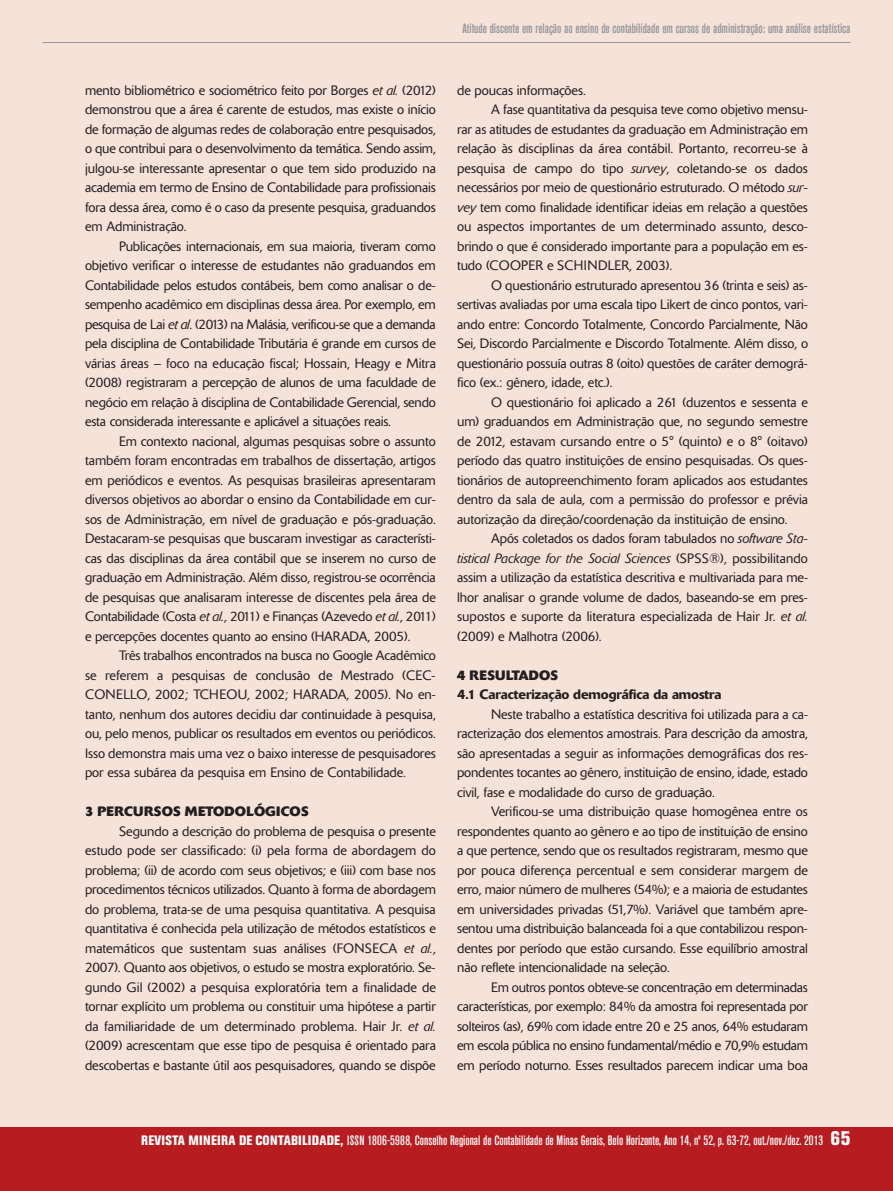
<style>
.page{position:relative;width:893px;height:1191px;background:#f5e2d9}
.page>*{position:absolute;margin:0;border:0;box-sizing:border-box;transform-origin:0 0}
.t1{font:300 13.5px/19.5px "Delta";letter-spacing:-.005em;color:#231f20;text-align:justify}
.t2{font:500 condensed 13.5px "Akzidenz Grotesk BE";color:#fff}
.t3{font:500 condensed 13.5px "Akzidenz Grotesk BE";color:#939598}
.t4{font:italic 300 13.5px "Delta";letter-spacing:.005em;color:#231f20}
.t5{font:500 13.5px "Delta";letter-spacing:-.005em;color:#231f20}
.t6{font:700 13.5px "Delta";letter-spacing:.015em;color:#231f20}
.t7{font:300 13.5px "Delta";letter-spacing:.015em;color:#231f20}
.s1{font-style:italic}
.s2{font-style:normal}
.s3{font-weight:800}
.s4{font-weight:800;font-size:19.5px}
</style>
<div class="page">
<div style="left:0;top:1127px;width:893px;height:64px;background:#b61c20"></div>
<hr style="left:43px;top:42px;width:807px;height:1px;background:#939598">
<p class="t1" style="left:85px;top:81px;width:352px">mento bibliométrico e sociométrico feito por Borges <span class="s1">et al.</span> (2012) demonstrou que a área é carente de estudos, mas existe o início de formação de algumas redes de colaboração entre pesquisados, o que contribui para o desenvolvimento da temática. Sendo assim, julgou-se interessante apresentar o que tem sido produzido na academia em termo de Ensino de Contabilidade para profissionais fora dessa área, como é o caso da presente pesquisa, graduandos em Administração.</p>
<p class="t1" style="left:85px;top:237px;width:352px;text-indent:34px">Publicações internacionais, em sua maioria, tiveram como objetivo verificar o interesse de estudantes não graduandos em Contabilidade pelos estudos contábeis, bem como analisar o de&shy;sempenho acadêmico em disciplinas dessa área. Por exemplo, em pesquisa de Lai <span class="s1">et al</span>. (2013) na Malásia, verificou-se que a demanda pela disciplina de Contabilidade Tributária é grande em cursos de várias áreas – foco na educação fiscal; Hossain, Heagy e Mitra (2008) registraram a percepção de alunos de uma faculdade de negócio em relação à disciplina de Contabilidade Gerencial, sendo esta considerada interessante e aplicável a situações reais.</p>
<p class="t1" style="left:85px;top:432px;width:352px;text-indent:34px">Em contexto nacional, algumas pesquisas sobre o assunto também foram encontradas em trabalhos de dissertação, artigos em periódicos e eventos. As pesquisas brasileiras apresentaram diversos objetivos ao abordar o ensino da Contabilidade em cur&shy;sos de Administração, em nível de graduação e pós-graduação.<br>Destacaram-se pesquisas que buscaram investigar as característi&shy;cas das disciplinas da área contábil que se inserem no curso de graduação em Administração. Além disso, registrou-se ocorrência de pesquisas que analisaram interesse de discentes pela área de Contabilidade (Costa <span class="s1">et al.</span>, 2011) e Finanças (Azevedo <span class="s1">et al.</span>, 2011) e percepções docentes quanto ao ensino (HARADA, 2005).</p>
<p class="t1" style="left:85px;top:647px;width:352px;text-indent:34px">Três trabalhos encontrados na busca no Google Acadêmico se referem a pesquisas de conclusão de Mestrado (CEC-CONELLO, 2002; TCHEOU, 2002; HARADA, 2005). No en&shy;tanto, nenhum dos autores decidiu dar continuidade à pesquisa, ou, pelo menos, publicar os resultados em eventos ou periódicos.<br>Isso demonstra mais uma vez o baixo interesse de pesquisadores por essa subárea da pesquisa em Ensino de Contabilidade.</p>
<p class="t6" style="left:85px;top:807px;width:225px">3 PERCURSOS METODOLÓGICOS</p>
<p class="t1" style="left:85px;top:822px;width:352px;text-indent:34px">Segundo a descrição do problema de pesquisa o presente estudo pode ser classificado: (i) pela forma de abordagem do problema; (ii) de acordo com seus objetivos; e (iii) com base nos procedimentos técnicos utilizados. Quanto à forma de abordagem do problema, trata-se de uma pesquisa quantitativa. A pesquisa quantitativa é conhecida pela utilização de métodos estatísticos e matemáticos que sustentam suas análises (FONSECA <span class="s1">et al.</span>, 2007). Quanto aos objetivos, o estudo se mostra exploratório. Se&shy;gundo Gil (2002) a pesquisa exploratória tem a finalidade de tornar explícito um problema ou constituir uma hipótese a partir da familiaridade de um determinado problema. Hair Jr. <span class="s1">et al. </span>(2009) acrescentam que esse tipo de pesquisa é orientado para descobertas e bastante útil aos pesquisadores, quando se dispõe</p>
<p class="t3" style="left:462px;top:23px;width:390px">Atitude discente em relação ao ensino de contabilidade em cursos de administração: uma análise estatística</p>
<p class="t1" style="left:457px;top:81px;width:130px">de poucas informações.</p>
<p class="t1" style="left:491px;top:101px;width:318px">A fase quantitativa da pesquisa teve como objetivo mensu-</p>
<p class="t1" style="left:457px;top:120px;width:352px">rar as atitudes de estudantes da graduação em Administração em</p>
<p class="t1" style="left:457px;top:140px;width:352px">relação às disciplinas da área contábil. Portanto, recorreu-se à</p>
<p class="t1" style="left:457px;top:159px;width:352px">pesquisa de campo do tipo <span class="s1">survey</span>, coletando-se os dados</p>
<p class="t1" style="left:457px;top:179px;width:352px">necessários por meio de questionário estruturado. O método <span class="s1">sur-</span></p>
<p class="t1" style="left:457px;top:198px;width:352px"><span class="s1">vey</span> tem como finalidade identificar ideias em relação a questões</p>
<p class="t1" style="left:457px;top:218px;width:352px">ou aspectos importantes de um determinado assunto, desco-</p>
<p class="t1" style="left:457px;top:237px;width:352px">brindo o que é considerado importante para a população em es-</p>
<p class="t7" style="left:457px;top:260px;width:217px">tudo (COOPER e SCHINDLER, 2003).</p>
<p class="t1" style="left:491px;top:276px;width:318px">O questionário estruturado apresentou 36 (trinta e seis) as-</p>
<p class="t1" style="left:457px;top:296px;width:352px">sertivas avaliadas por uma escala tipo Likert de cinco pontos, vari-</p>
<p class="t1" style="left:457px;top:315px;width:352px">ando entre: Concordo Totalmente, Concordo Parcialmente, Não</p>
<p class="t1" style="left:457px;top:335px;width:352px">Sei, Discordo Parcialmente e Discordo Totalmente. Além disso, o</p>
<p class="t1" style="left:457px;top:354px;width:352px">questionário possuía outras 8 (oito) questões de caráter demográ-</p>
<p class="t1" style="left:457px;top:374px;width:157px">fico (ex.: gênero, idade, etc.).</p>
<p class="t1" style="left:491px;top:393px;width:318px">O questionário foi aplicado a 261 (duzentos e sessenta e</p>
<p class="t1" style="left:457px;top:413px;width:352px">um) graduandos em Administração que, no segundo semestre</p>
<p class="t1" style="left:457px;top:432px;width:352px">de 2012, estavam cursando entre o 5° (quinto) e o 8° (oitavo)</p>
<p class="t1" style="left:457px;top:452px;width:352px">período das quatro instituições de ensino pesquisadas. Os ques-</p>
<p class="t1" style="left:457px;top:471px;width:352px">tionários de autopreenchimento foram aplicados aos estudantes</p>
<p class="t1" style="left:457px;top:491px;width:352px">dentro da sala de aula, com a permissão do professor e prévia</p>
<p class="t1" style="left:457px;top:510px;width:332px">autorização da direção/coordenação da instituição de ensino.</p>
<p class="t1" style="left:491px;top:530px;width:318px">Após coletados os dados foram tabulados no <span class="s1">software Sta-</span></p>
<p class="t4" style="left:457px;top:553px;width:352px">tistical Package for the Social Sciences <span class="s2">(SPSS®), possibilitando</span></p>
<p class="t1" style="left:457px;top:569px;width:352px">assim a utilização da estatística descritiva e multivariada para me-</p>
<p class="t1" style="left:457px;top:588px;width:352px">lhor analisar o grande volume de dados, baseando-se em pres-</p>
<p class="t1" style="left:457px;top:608px;width:352px">supostos e suporte da literatura especializada de Hair Jr. <span class="s1">et al.</span></p>
<p class="t1" style="left:457px;top:627px;width:146px">(2009) e Malhotra (2006).</p>
<p class="t6" style="left:457px;top:670px;width:103px">4 RESULTADOS</p>
<p class="t5" style="left:457px;top:689px;width:266px">4.1 Caracterização demográfica da amostra</p>
<p class="t1" style="left:457px;top:705px;width:352px;text-indent:34px">Neste trabalho a estatística descritiva foi utilizada para a ca&shy;racterização dos elementos amostrais. Para descrição da amostra, são apresentadas a seguir as informações demográficas dos res&shy;pondentes tocantes ao gênero, instituição de ensino, idade, estado civil, fase e modalidade do curso de graduação.</p>
<p class="t1" style="left:457px;top:803px;width:352px;text-indent:34px">Verificou-se uma distribuição quase homogênea entre os respondentes quanto ao gênero e ao tipo de instituição de ensino a que pertence, sendo que os resultados registraram, mesmo que por pouca diferença percentual e sem considerar margem de erro, maior número de mulheres (54%); e a maioria de estudantes em universidades privadas (51,7%). Variável que também apre&shy;sentou uma distribuição balanceada foi a que contabilizou respon&shy;dentes por período que estão cursando. Esse equilíbrio amostral não reflete intencionalidade na seleção.</p>
<p class="t1" style="left:457px;top:978px;width:352px;text-indent:34px">Em outros pontos obteve-se concentração em determinadas características, por exemplo: 84% da amostra foi representada por solteiros (as), 69% com idade entre 20 e 25 anos, 64% estudaram em escola pública no ensino fundamental/médio e 70,9% estudam em período noturno. Esses resultados parecem indicar uma boa</p>
<p class="t2" style="left:141px;top:1135px;width:711px"><span class="s3">REVISTA MINEIRA DE CONTABILIDADE,</span> ISSN 1806-5988, Conselho Regional de Contabilidade de Minas Gerais, Belo Horizonte, Ano 14, nº 52, p. 63-72, out./nov./dez. 2013 <span class="s4">65</span></p>
</div>
